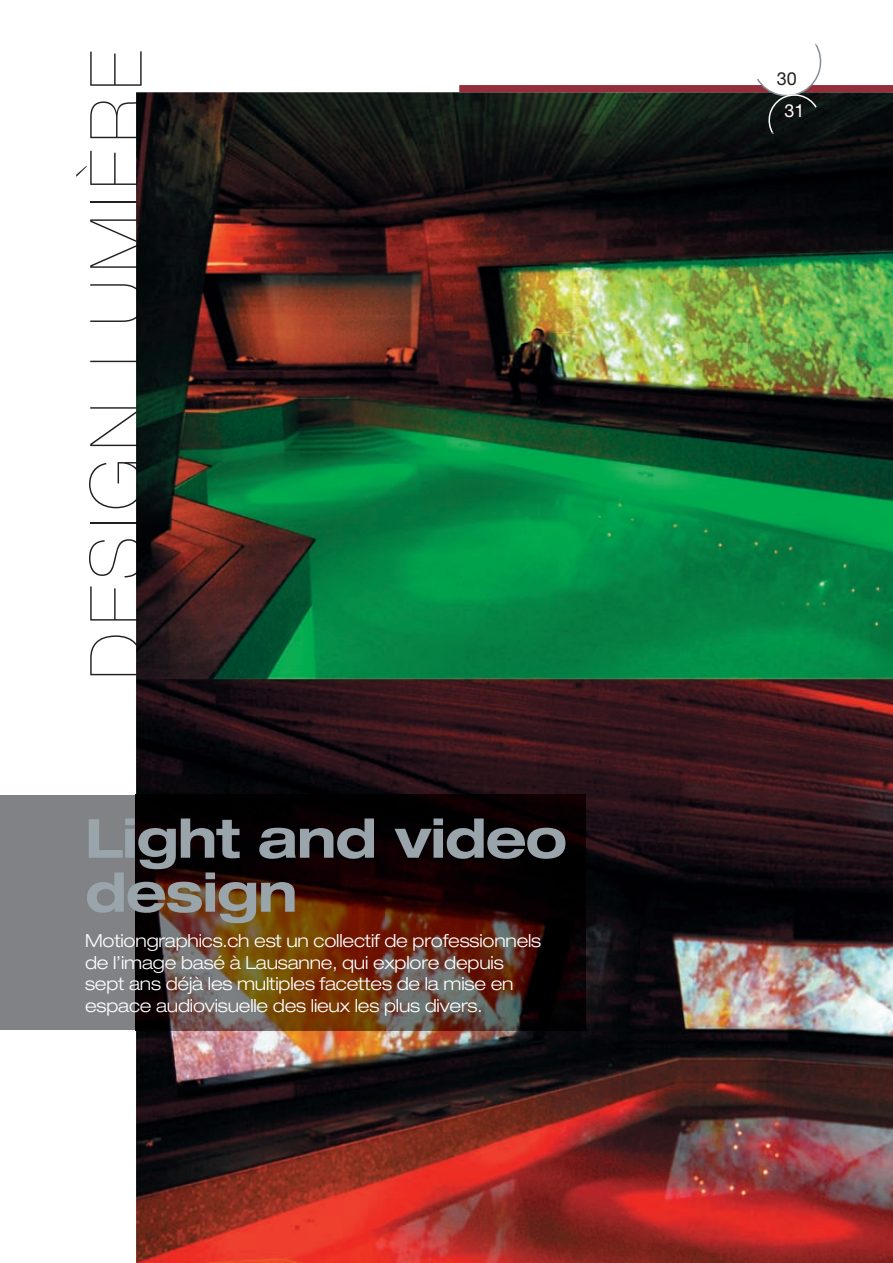
<style>
.page{position:relative;width:893px;height:1263px;background:#fff}
.page>*{position:absolute;margin:0;border:0;box-sizing:border-box;transform-origin:0 0}
.t1{font:200 72px "Helvetica Neue";letter-spacing:.115em;color:#231f20}
.t2{font:700 expanded 54px/54px "Helvetica Neue";letter-spacing:-.025em;color:#99a4ab}
.t3{font:300 expanded 18px/21.6px "Helvetica Neue";letter-spacing:-.01em;color:#fff}
.t4{font:18px "Helvetica Neue";color:#231f20}
.t5{font:18px "Helvetica Neue";color:#fff}
</style>
<div class="page">
<img style="left:136px;top:92px;width:757px;height:1171px">
<div style="left:0;top:795px;width:136px;height:235px;background:#808285"></div>
<img style="left:136px;top:795px;width:449px;height:235px">
<svg style="left:459px;top:44px;width:434px;height:90px"></svg>
<h1 class="t1" style="left:75px;top:679px;width:630px;rotate:-90deg">DESIgN LUMIÈRE</h1>
<h2 class="t2" style="left:85px;top:810px;width:484px">Light and video design</h2>
<p class="t3" style="left:85px;top:929px;width:458px">Motiongraphics.ch est un collectif de professionnels de l’image basé à Lausanne, qui explore depuis sept ans déjà les multiples facettes de la mise en espace audiovisuelle des lieux les plus divers.</p>
<p class="t4" style="left:777px;top:68px;width:22px">30</p>
<p class="t5" style="left:784px;top:100px;width:22px">31</p>
</div>
